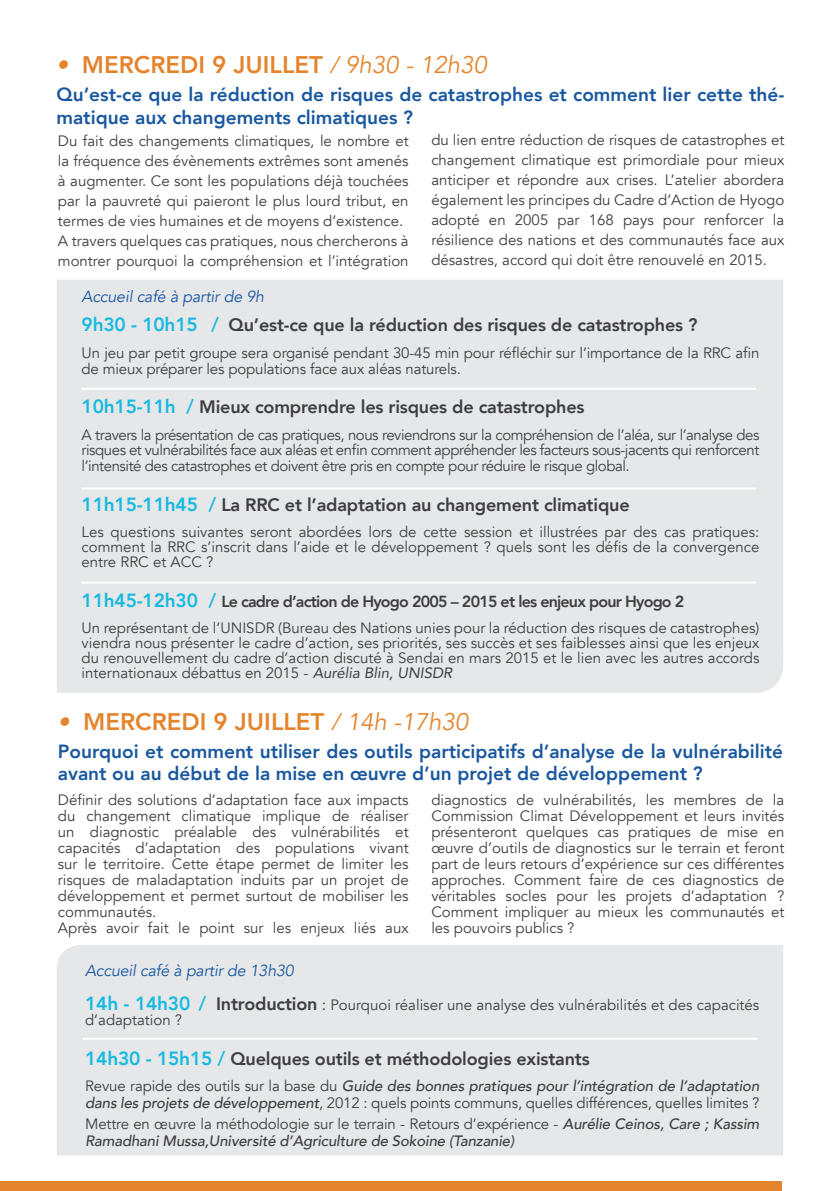
<style>
.page{position:relative;width:840px;height:1191px;background:#fff}
.page>*{position:absolute;margin:0;border:0;box-sizing:border-box;transform-origin:0 0}
.t1{font:800 24px "Avenir";color:#e4842d}
.t2{font:800 19px/22.2px "Avenir";color:#19589f}
.t3{font:800 18px "Avenir";letter-spacing:-.01em;color:#3e3e3f}
.t4{font:800 16px "Avenir";letter-spacing:-.05em;color:#3e3e3f}
.t5{font:italic 16px "Avenir";letter-spacing:-.01em;color:#19589f}
.t6{font:15px/16px "Avenir";color:#3e3e3f;text-align:justify}
.t7{font:italic 500 15px/17px "Avenir";letter-spacing:-.01em;color:#3e3e3f}
.s1{font-weight:400;font-style:italic}
.s2{font-size:19px;color:#18bae0}
.s3{font-style:italic}
.s4{font-weight:800;font-size:19px;color:#18bae0}
.s5{font-weight:800;font-size:18px}
.s6{font-size:16px}
.s7{font-weight:500;font-style:italic}
.s8{font-weight:400;font-style:normal}
</style>
<div class="page">
<div style="left:57px;top:280px;width:726px;height:413px;background:#e6e7e9"></div>
<div style="left:57px;top:945px;width:725px;height:210px;background:#e6e7e9"></div>
<hr style="left:83px;top:1037px;width:673px;height:2px;background:#fff">
<hr style="left:82px;top:388px;width:673px;height:2px;background:#fff">
<hr style="left:82px;top:487px;width:673px;height:2px;background:#fff">
<hr style="left:82px;top:581px;width:673px;height:2px;background:#fff">
<div style="left:0;top:1181px;width:781px;height:10px;background:#e4842d"></div>
<p class="t1" style="left:56px;top:46px;width:431px"><span class="s1">•</span> MERCREDI 9 JUILLET <span class="s1">/ 9h30 - 12h30</span></p>
<p class="t2" style="left:56px;top:84px;width:729px">Qu’est-ce que la réduction de risques de catastrophes et comment lier cette thé&shy;matique aux changements climatiques ?</p>
<p class="t6" style="left:58px;top:131px;width:352px;line-height:20px">Du fait des changements climatiques, le nombre et la fréquence des évènements extrêmes sont amenés à augmenter. Ce sont les populations déjà touchées par la pauvreté qui paieront le plus lourd tribut, en termes de vies humaines et de moyens d’existence.</p>
<p class="t6" style="left:58px;top:231px;width:352px;line-height:20px">A travers quelques cas pratiques, nous chercherons à montrer pourquoi la compréhension et l’intégration</p>
<p class="t6" style="left:431px;top:130px;width:354px;line-height:20px">du lien entre réduction de risques de catastrophes et changement climatique est primordiale pour mieux anticiper et répondre aux crises. L’atelier abordera également les principes du Cadre d’Action de Hyogo adopté en 2005 par 168 pays pour renforcer la résilience des nations et des communautés face aux désastres, accord qui doit être renouvelé en 2015.</p>
<p class="t5" style="left:82px;top:287px;width:184px">Accueil café à partir de 9h</p>
<p class="t3" style="left:82px;top:311px;width:617px"><span class="s2">9h30 - 10h15 /</span> Qu’est-ce que la réduction des risques de catastrophes ?</p>
<p class="t6" style="left:82px;top:345px;width:679px">Un jeu par petit groupe sera organisé pendant 30-45 min pour réfléchir sur l’importance de la RRC afin de mieux préparer les populations face aux aléas naturels.</p>
<p class="t3" style="left:82px;top:393px;width:504px"><span class="s2">10h15-11h /</span> Mieux comprendre les risques de catastrophes</p>
<p class="t6" style="left:82px;top:427px;width:679px">A travers la présentation de cas pratiques, nous reviendrons sur la compréhension de l’aléa, sur l’analyse des risques et vulnérabilités face aux aléas et enfin comment appréhender les facteurs sous-jacents qui renforcent l’intensité des catastrophes et doivent être pris en compte pour réduire le risque global.</p>
<p class="t3" style="left:82px;top:490px;width:549px"><span class="s2">11h15-11h45 /</span> La RRC et l’adaptation au changement climatique</p>
<p class="t6" style="left:82px;top:524px;width:679px;line-height:15px">Les questions suivantes seront abordées lors de cette session et illustrées par des cas pratiques: comment la RRC s’inscrit dans l’aide et le développement ? quels sont les défis de la convergence entre RRC et ACC ?</p>
<p class="t4" style="left:82px;top:588px;width:604px"><span class="s2">11h45-12h30 /</span> Le cadre d’action de Hyogo 2005 – 2015 et les enjeux pour Hyogo 2</p>
<p class="t6" style="left:82px;top:620px;width:679px;line-height:15px">Un représentant de l’UNISDR (Bureau des Nations unies pour la réduction des risques de catastrophes) viendra nous présenter le cadre d’action, ses priorités, ses succès et ses faiblesses ainsi que les enjeux du renouvellement du cadre d’action discuté à Sendai en mars 2015 et le lien avec les autres accords internationaux débattus en 2015 - <span class="s3">Aurélia Blin, UNISDR</span></p>
<p class="t1" style="left:58px;top:703px;width:411px"><span class="s1">•</span> MERCREDI 9 JUILLET <span class="s1">/ 14h -17h30</span></p>
<p class="t2" style="left:58px;top:740px;width:726px">Pourquoi et comment utiliser des outils participatifs d’analyse de la vulnérabilité avant ou au début de la mise en œuvre d’un projet de développement ?</p>
<p class="t6" style="left:58px;top:792px;width:352px">Définir des solutions d’adaptation face aux impacts du changement climatique implique de réaliser un diagnostic préalable des vulnérabilités et capacités d’adaptation des populations vivant sur le territoire. Cette étape permet de limiter les risques de maladaptation induits par un projet de développement et permet surtout de mobiliser les communautés.</p>
<p class="t6" style="left:58px;top:920px;width:352px">Après avoir fait le point sur les enjeux liés aux</p>
<p class="t6" style="left:431px;top:791px;width:354px">diagnostics de vulnérabilités, les membres de la Commission Climat Développement et leurs invités présenteront quelques cas pratiques de mise en œuvre d’outils de diagnostics sur le terrain et feront part de leurs retours d’expérience sur ces différentes approches. Comment faire de ces diagnostics de véritables socles pour les projets d’adaptation ?<br>Comment impliquer au mieux les communautés et les pouvoirs publics ?</p>
<p class="t5" style="left:85px;top:961px;width:210px">Accueil café à partir de 13h30</p>
<p class="t6" style="left:85px;top:998px;width:675px;line-height:15px"><span class="s4">14h - 14h30 /</span> <span class="s5">Introduction</span> <span class="s6">:</span> Pourquoi réaliser une analyse des vulnérabilités et des capacités d’adaptation ?</p>
<p class="t3" style="left:85px;top:1044px;width:506px"><span class="s2">14h30 - 15h15 /</span> Quelques outils et méthodologies existants</p>
<p class="t6" style="left:85px;top:1078px;width:675px">Revue rapide des outils sur la base du <span class="s7">Guide des bonnes pratiques pour l’intégration de l’adaptation dans les projets de développement</span>, 2012 : quels points communs, quelles différences, quelles limites ?</p>
<p class="t7" style="left:85px;top:1115px;width:675px"><span class="s8">Mettre en œuvre la méthodologie sur le terrain - Retours d’expérience -</span> Aurélie Ceinos, Care ; Kassim<br>Ramadhani Mussa,Université d’Agriculture de Sokoine (Tanzanie)</p>
</div>
